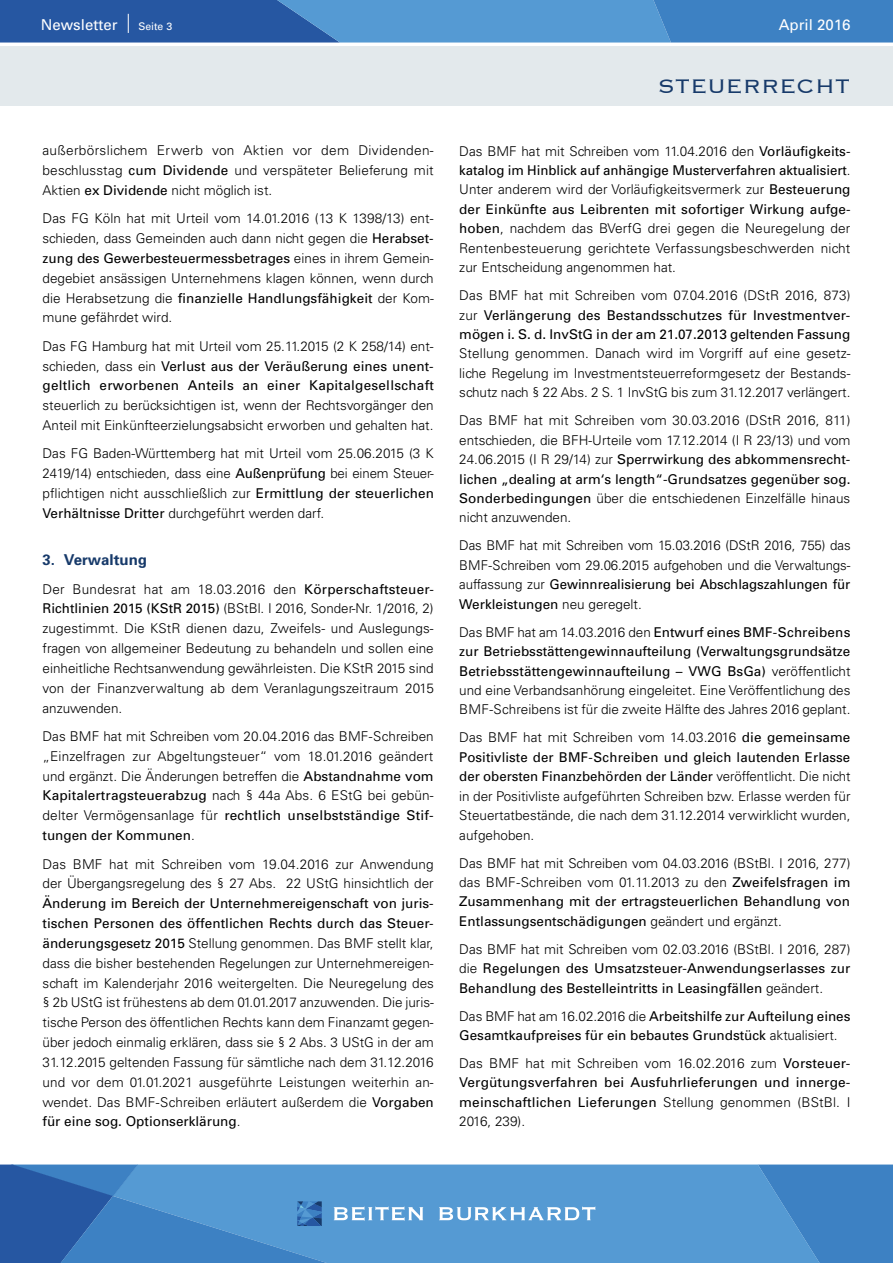
<style>
.page{position:relative;width:893px;height:1263px;background:#fff}
.page>*{position:absolute;margin:0;border:0;box-sizing:border-box;transform-origin:0 0}
.t1{font:300 25.5px "Copperplate";color:#173a6a}
.t2{font:15px "Univers";color:#fff}
.t3{font:700 15px "Univers";color:#173a6a}
.t4{font:300 13.5px/19.8px "Univers";color:#000;text-align:justify}
.t5{font:13.5px/19.5px "Univers";color:#000;text-align:justify}
.t6{font:10.5px "Univers";color:#fff}
.s1{font-weight:400}
.s2{font-weight:300}
</style>
<div class="page">
<div style="left:0;top:46px;width:893px;height:60px;background:#e3e9ec"></div>
<svg style="left:0;top:0;width:893px;height:43px;background:#407dbe"></svg>
<div style="left:423px;top:1164px;width:16px;height:99px;background:#559ad3"></div>
<svg style="left:0;top:1164px;width:423px;height:99px;background:#4888c6"></svg>
<svg style="left:439px;top:1164px;width:454px;height:99px;background:#5396d0"></svg>
<p class="t2" style="left:41px;top:15px;width:78px">Newsletter</p>
<p class="t6" style="left:138px;top:20px;width:35px">Seite 3</p>
<p class="t2" style="left:779px;top:15px;width:73px">April 2016</p>
<p class="t4" style="left:43px;top:141px;width:393px">außerbörslichem Erwerb von Aktien vor dem Dividenden&shy;beschlusstag <span class="s1">cum Dividende</span> und verspäteter Belieferung mit Aktien <span class="s1">ex Dividende</span> nicht möglich ist.</p>
<p class="t4" style="left:43px;top:209px;width:393px">Das FG Köln hat mit Urteil vom 14.01.2016 (13 K 1398/13) ent&shy;schieden, dass Gemeinden auch dann nicht gegen die <span class="s1">Herabset&shy;zung des Gewerbesteuermessbetrages</span> eines in ihrem Gemein&shy;degebiet ansässigen Unternehmens klagen können, wenn durch die Herabsetzung die <span class="s1">finanzielle Handlungsfähigkeit</span> der Kom&shy;mune gefährdet wird.</p>
<p class="t5" style="left:43px;top:336px;width:393px"><span class="s2">Das FG Hamburg hat mit Urteil vom 25.11.2015 (2 K 258/14) ent&shy;schieden, dass ein</span> Verlust aus der Veräußerung eines unent&shy;geltlich erworbenen Anteils an einer Kapitalgesellschaft</p>
<p class="t4" style="left:43px;top:396px;width:393px">steuerlich zu berücksichtigen ist, wenn der Rechtsvorgänger den<br>Anteil mit Einkünfteerzielungsabsicht erworben und gehalten hat.</p>
<p class="t4" style="left:43px;top:444px;width:393px">Das FG Baden-Württemberg hat mit Urteil vom 25.06.2015 (3 K 2419/14) entschieden, dass eine <span class="s1">Außenprüfung</span> bei einem Steuer&shy;pflichtigen nicht ausschließlich zur <span class="s1">Ermittlung der steuerlichen Verhältnisse Dritter</span> durchgeführt werden darf.</p>
<p class="t3" style="left:43px;top:550px;width:106px">3. Verwaltung</p>
<p class="t4" style="left:43px;top:579px;width:393px">Der Bundesrat hat am 18.03.2016 den <span class="s1">Körperschaftsteuer-Richtlinien 2015 (KStR 2015)</span> (BStBl. I 2016, Sonder-Nr. 1/2016, 2) zugestimmt. Die KStR dienen dazu, Zweifels- und Auslegungs&shy;fragen von allgemeiner Bedeutung zu behandeln und sollen eine einheitliche Rechtsanwendung gewährleisten. Die KStR 2015 sind von der Finanzverwaltung ab dem Veranlagungszeitraum 2015 anzuwenden.</p>
<p class="t4" style="left:43px;top:726px;width:393px">Das BMF hat mit Schreiben vom 20.04.2016 das BMF-Schreiben „Einzelfragen zur Abgeltungsteuer“ vom 18.01.2016 geändert und ergänzt. Die Änderungen betreffen die <span class="s1">Abstandnahme vom Kapitalertragsteuerabzug</span> nach § 44a Abs. 6 EStG bei gebün&shy;delter Vermögensanlage für <span class="s1">rechtlich unselbstständige Stif&shy;tungen der Kommunen</span>.</p>
<p class="t4" style="left:43px;top:854px;width:393px">Das BMF hat mit Schreiben vom 19.04.2016 zur Anwendung der Übergangsregelung des § 27 Abs. 22 UStG hinsichtlich der</p>
<p class="t4" style="left:43px;top:893px;width:393px"><span class="s1">Änderung im Bereich der Unternehmereigenschaft von juris&shy;tischen Personen des öffentlichen Rechts durch das Steuer&shy;änderungsgesetz 2015</span> Stellung genommen. Das BMF stellt klar, dass die bisher bestehenden Regelungen zur Unternehmereigen&shy;schaft im Kalenderjahr 2016 weitergelten. Die Neuregelung des § 2b UStG ist frühestens ab dem 01.01.2017 anzuwenden. Die juris&shy;tische Person des öffentlichen Rechts kann dem Finanzamt gegen&shy;über jedoch einmalig erklären, dass sie § 2 Abs. 3 UStG in der am 31.12.2015 geltenden Fassung für sämtliche nach dem 31.12.2016 und vor dem 01.01.2021 ausgeführte Leistungen weiterhin an&shy;wendet. Das BMF-Schreiben erläutert außerdem die <span class="s1">Vorgaben für eine sog. Optionserklärung</span>.</p>
<h1 class="t1" style="left:658px;top:70px;width:194px">STEUERRECHT</h1>
<p class="t4" style="left:459px;top:141px;width:393px">Das BMF hat mit Schreiben vom 11.04.2016 den <span class="s1">Vorläufigkeits&shy;katalog im Hinblick auf anhängige Musterverfahren aktualisiert</span>.<br>Unter anderem wird der Vorläufigkeitsvermerk zur <span class="s1">Besteuerung der Einkünfte aus Leibrenten mit sofortiger Wirkung aufge&shy;hoben</span>, nachdem das BVerfG drei gegen die Neuregelung der Rentenbesteuerung gerichtete Verfassungsbeschwerden nicht zur Entscheidung angenommen hat.</p>
<p class="t5" style="left:459px;top:285px;width:393px"><span class="s2">Das BMF hat mit Schreiben vom 07.04.2016 (DStR 2016, 873) zur</span> Verlängerung des Bestandsschutzes für Investmentver&shy;mögen i. S. d. InvStG in der am 21.07.2013 geltenden Fassung</p>
<p class="t4" style="left:459px;top:344px;width:393px">Stellung genommen. Danach wird im Vorgriff auf eine gesetz&shy;liche Regelung im Investmentsteuerreformgesetz der Bestands&shy;schutz nach § 22 Abs. 2 S. 1 InvStG bis zum 31.12.2017 verlängert.</p>
<p class="t4" style="left:459px;top:411px;width:393px">Das BMF hat mit Schreiben vom 30.03.2016 (DStR 2016, 811) entschieden, die BFH-Urteile vom 17.12.2014 (I R 23/13) und vom 24.06.2015 (I R 29/14) zur <span class="s1">Sperrwirkung des abkommensrecht&shy;lichen „dealing at arm‘s length“-Grundsatzes gegenüber sog.<br>Sonderbedingungen</span> über die entschiedenen Einzelfälle hinaus nicht anzuwenden.</p>
<p class="t4" style="left:459px;top:536px;width:393px">Das BMF hat mit Schreiben vom 15.03.2016 (DStR 2016, 755) das BMF-Schreiben vom 29.06.2015 aufgehoben und die Verwaltungs&shy;auffassung zur <span class="s1">Gewinnrealisierung bei Abschlagszahlungen für Werkleistungen</span> neu geregelt.</p>
<p class="t4" style="left:459px;top:622px;width:393px">Das BMF hat am 14.03.2016 den <span class="s1">Entwurf eines BMF-Schreibens zur Betriebsstättengewinnaufteilung (Verwaltungsgrundsätze Betriebsstättengewinnaufteilung – VWG BsGa)</span> veröffentlicht und eine Verbandsanhörung eingeleitet. Eine Veröffentlichung des BMF-Schreibens ist für die zweite Hälfte des Jahres 2016 geplant.</p>
<p class="t4" style="left:459px;top:728px;width:393px">Das BMF hat mit Schreiben vom 14.03.2016 <span class="s1">die gemeinsame Positivliste der BMF-Schreiben und gleich lautenden Erlasse der obersten Finanzbehörden der Länder</span> veröffentlicht. Die nicht in der Positivliste aufgeführten Schreiben bzw. Erlasse werden für Steuertatbestände, die nach dem 31.12.2014 verwirklicht wurden, aufgehoben.</p>
<p class="t4" style="left:459px;top:853px;width:393px">Das BMF hat mit Schreiben vom 04.03.2016 (BStBl. I 2016, 277) das BMF-Schreiben vom 01.11.2013 zu den <span class="s1">Zweifelsfragen im Zusammenhang mit der ertragsteuerlichen Behandlung von Entlassungsentschädigungen</span> geändert und ergänzt.</p>
<p class="t5" style="left:459px;top:939px;width:393px"><span class="s2">Das BMF hat mit Schreiben vom 02.03.2016 (BStBl. I 2016, 287) die</span> Regelungen des Umsatzsteuer-Anwendungserlasses zur Behandlung des Bestelleintritts in Leasingfällen <span class="s2">geändert.</span></p>
<p class="t5" style="left:459px;top:1006px;width:393px"><span class="s2">Das BMF hat am 16.02.2016 die</span> Arbeitshilfe zur Aufteilung eines<br>Gesamtkaufpreises für ein bebautes Grundstück <span class="s2">aktualisiert.</span></p>
<p class="t5" style="left:459px;top:1053px;width:393px"><span class="s2">Das BMF hat mit Schreiben vom 16.02.2016 zum</span> Vorsteuer-Vergütungsverfahren bei Ausfuhrlieferungen und innerge&shy;meinschaftlichen Lieferungen <span class="s2">Stellung genommen (BStBl. I 2016, 239).</span></p>
</div>
